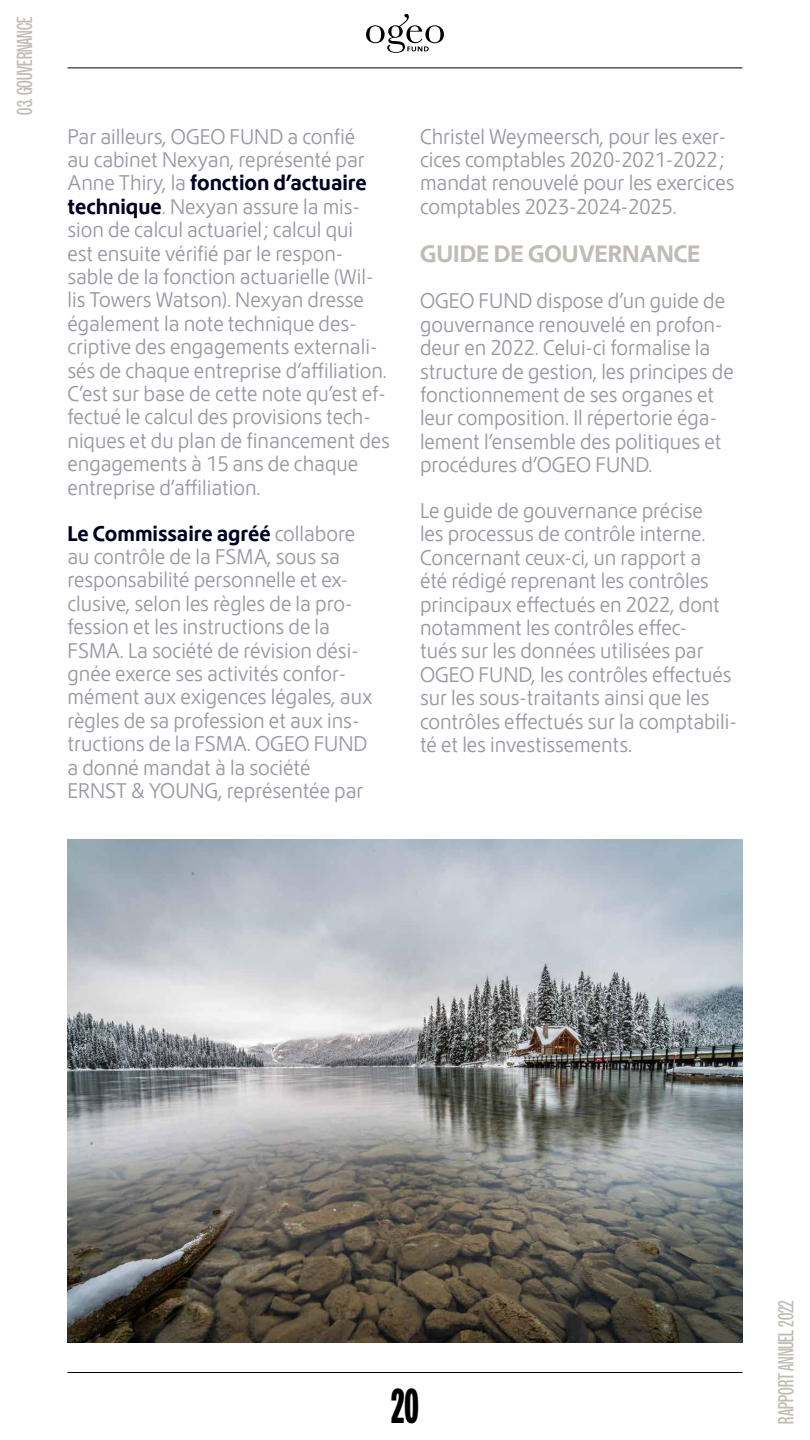
<style>
.page{position:relative;width:810px;height:1440px;background:#fff}
.page>*{position:absolute;margin:0;border:0;box-sizing:border-box;transform-origin:0 0}
.t1{font:900 48.97px "Owners XX Narrow";color:#000}
.t2{font:500 21.75px "Owners X Narrow";color:#c0bcb5}
.t3{font:700 21.75px "Lotus Eden";color:#c0bcb5;scale:.95 1}
.t4{font:300 19.5px/23.4px "Lotus Eden";color:#9999a7;scale:.95 1}
.s1{font-weight:700;color:#002}
</style>
<div class="page">
<svg style="left:366px;top:14px;width:78px;height:39px"></svg>
<hr style="left:68px;top:1372px;width:674px;height:1px;background:#000">
<hr style="left:68px;top:68px;width:674px;height:1px;background:#000">
<img style="left:68px;top:839px;width:674px;height:504px">
<p class="t2" style="left:13px;top:115px;width:99px;rotate:-90deg">03. GOUVERNANCE</p>
<p class="t4" style="left:68px;top:124px;width:341px">Par ailleurs, OGEO FUND a confié<br>au cabinet Nexyan, représenté par Anne Thiry, la <span class="s1">fonction d’actuaire technique</span>. Nexyan assure la mis&shy;sion de calcul actuariel ; calcul qui<br>est ensuite vérifié par le respon&shy;sable de la fonction actuarielle (Wil&shy;lis Towers Watson). Nexyan dresse également la note technique des&shy;criptive des engagements externali&shy;sés de chaque entreprise d’affiliation.<br>C’est sur base de cette note qu’est ef&shy;fectué le calcul des provisions tech&shy;niques et du plan de financement des engagements à 15 ans de chaque entreprise d’affiliation.</p>
<p class="t4" style="left:68px;top:521px;width:323px"><span class="s1">Le Commissaire agréé</span> collabore au contrôle de la FSMA, sous sa responsabilité personnelle et ex&shy;clusive, selon les règles de la pro&shy;fession et les instructions de la<br>FSMA. La société de révision dési&shy;gnée exerce ses activités confor&shy;mément aux exigences légales, aux règles de sa profession et aux ins&shy;tructions de la FSMA. OGEO FUND a donné mandat à la société<br>ERNST &amp; YOUNG, représentée par</p>
<p class="t4" style="left:420px;top:124px;width:333px">Christel Weymeersch, pour les exer&shy;cices comptables 2020-2021-2022; mandat renouvelé pour les exercices comptables 2023-2024-2025.</p>
<p class="t3" style="left:420px;top:239px;width:297px">GUIDE DE GOUVERNANCE</p>
<p class="t4" style="left:420px;top:289px;width:332px">OGEO FUND dispose d’un guide de gouvernance renouvelé en profon&shy;deur en 2022. Celui-ci formalise la structure de gestion, les principes de fonctionnement de ses organes et leur composition. Il répertorie éga&shy;lement l’ensemble des politiques et procédures d’OGEO FUND.</p>
<p class="t4" style="left:420px;top:499px;width:335px">Le guide de gouvernance précise<br>les processus de contrôle interne.<br>Concernant ceux-ci, un rapport a<br>été rédigé reprenant les contrôles principaux effectués en 2022, dont notamment les contrôles effec-<br>tués sur les données utilisées par OGEO FUND, les contrôles effectués sur les sous-traitants ainsi que les contrôles effectués sur la comptabili&shy;té et les investissements.</p>
<h1 class="t1" style="left:391px;top:1379px;width:29px">20</h1>
<p class="t2" style="left:774px;top:1424px;width:125px;rotate:-90deg">RAPPORT ANNUEL 2022</p>
</div>
